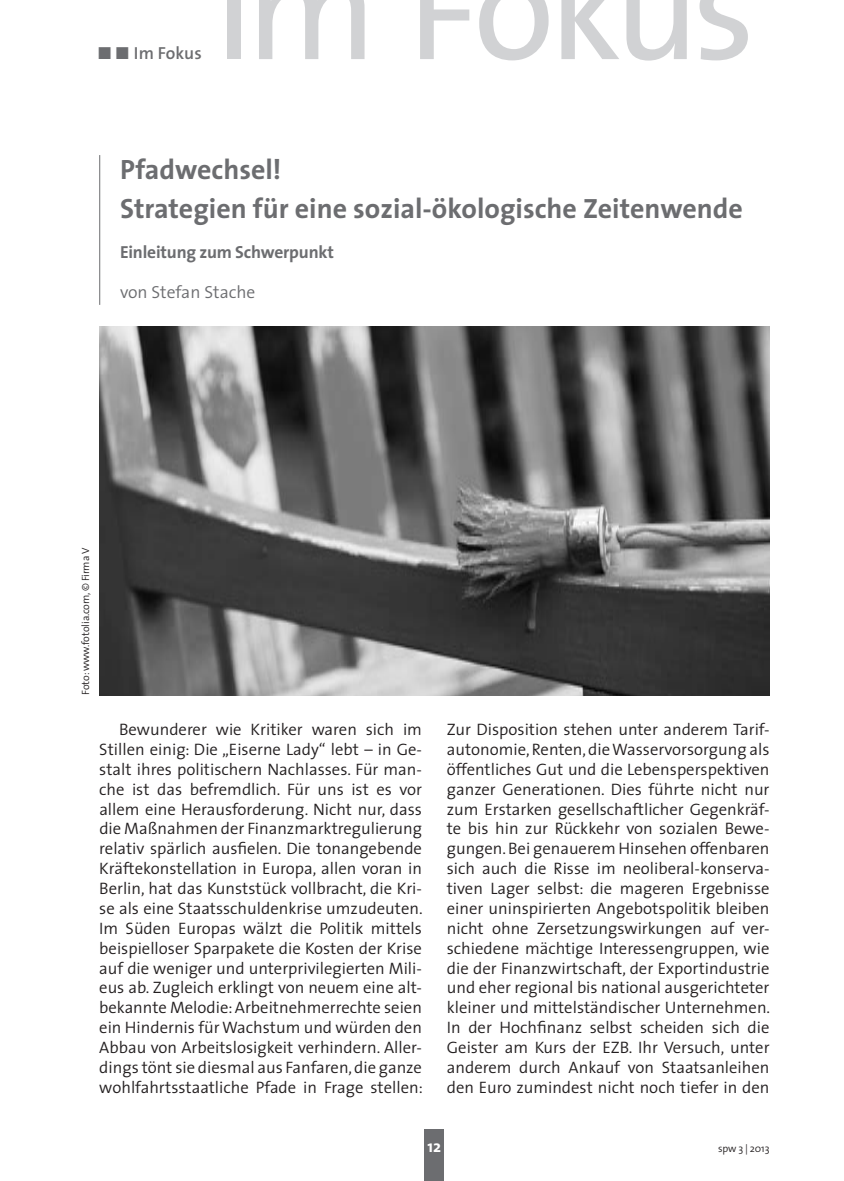
<style>
.page{position:relative;width:844px;height:1181px;background:#fff}
.page>*{position:absolute;margin:0;border:0;box-sizing:border-box;transform-origin:0 0}
.t1{font:700 28px/39.7px "The Sans";color:#6c6d70}
.t2{font:700 17.5px "The Sans";letter-spacing:-.01em;color:#6c6d70}
.t3{font:300 17.5px "The Sans";color:#6c6d70}
.t4{font:600 17.5px "The Sans";letter-spacing:.005em;color:#6c6d70}
.t5{font:300 16.62px/19.9px "The Sans";color:#231f20;text-align:justify}
.t6{font:700 16.62px "The Sans";color:#fff}
.t7{font:300 10.5px "The Sans";letter-spacing:-.01em;color:#231f20}
.s1{font-family:"The Sans Bold Expert";font-weight:400}
</style>
<div class="page">
<div style="left:424px;top:1129px;width:20px;height:52px;background:#6c6d70"></div>
<div style="left:227px;top:0;width:14px;height:59px;background:#d1d2d4"></div>
<svg style="left:259px;top:0;width:105px;height:59px"></svg>
<svg style="left:420px;top:0;width:49px;height:59px"></svg>
<svg style="left:479px;top:0;width:69px;height:60px"></svg>
<svg style="left:561px;top:0;width:58px;height:59px"></svg>
<svg style="left:626px;top:0;width:60px;height:61px"></svg>
<svg style="left:699px;top:0;width:48px;height:60px"></svg>
<hr style="left:99px;top:155px;width:1px;height:150px;background:#6c6d70">
<img style="left:99px;top:326px;width:670px;height:370px">
<p class="t4" style="left:97px;top:39px;width:106px"><span class="s1">ó ó</span> Im Fokus</p>
<h1 class="t1" style="left:120px;top:149px;width:624px">Pfadwechsel!<br>Strategien für eine sozial-ökologische Zeitenwende</h1>
<p class="t2" style="left:120px;top:241px;width:215px">Einleitung zum Schwerpunkt</p>
<p class="t3" style="left:120px;top:281px;width:137px">von Stefan Stache</p>
<p class="t7" style="left:79px;top:694px;width:148px;rotate:-90deg">Foto:www.fotolia.com,© FirmaV</p>
<p class="t5" style="left:99px;top:719px;width:325px;text-indent:20px">Bewunderer wie Kritiker waren sich im Stillen einig: Die „Eiserne Lady“ lebt – in Ge&shy;stalt ihres politischern Nachlasses. Für man&shy;che ist das befremdlich. Für uns ist es vor allem eine Herausforderung. Nicht nur, dass die Maßnahmen der Finanzmarktregulierung relativ spärlich ausfielen. Die tonangebende Kräftekonstellation in Europa, allen voran in Berlin, hat das Kunststück vollbracht, die Kri&shy;se als eine Staatsschuldenkrise umzudeuten.<br>Im Süden Europas wälzt die Politik mittels beispielloser Sparpakete die Kosten der Krise auf die weniger und unterprivilegierten Mili&shy;eus ab. Zugleich erklingt von neuem eine alt&shy;bekannte Melodie:Arbeitnehmerrechte seien ein Hindernis für Wachstum und würden den Abbau von Arbeitslosigkeit verhindern. Aller&shy;dings tönt sie diesmal aus Fanfaren,die ganze wohlfahrtsstaatliche Pfade in Frage stellen:</p>
<p class="t5" style="left:446px;top:719px;width:325px">Zur Disposition stehen unter anderem Tarif&shy;autonomie,Renten,dieWasservorsorgung als öffentliches Gut und die Lebensperspektiven ganzer Generationen. Dies führte nicht nur zum Erstarken gesellschaftlicher Gegenkräf&shy;te bis hin zur Rückkehr von sozialen Bewe&shy;gungen.Bei genauerem Hinsehen offenbaren sich auch die Risse im neoliberal-konserva&shy;tiven Lager selbst: die mageren Ergebnisse einer uninspirierten Angebotspolitik bleiben nicht ohne Zersetzungswirkungen auf ver&shy;schiedene mächtige Interessengruppen, wie die der Finanzwirtschaft, der Exportindustrie und eher regional bis national ausgerichteter kleiner und mittelständischer Unternehmen.<br>In der Hochfinanz selbst scheiden sich die Geister am Kurs der EZB. Ihr Versuch, unter anderem durch Ankauf von Staatsanleihen den Euro zumindest nicht noch tiefer in den</p>
<p class="t6" style="left:427px;top:1136px;width:14px">12</p>
<p class="t7" style="left:718px;top:1142px;width:53px">spw 3 | 2013</p>
</div>
